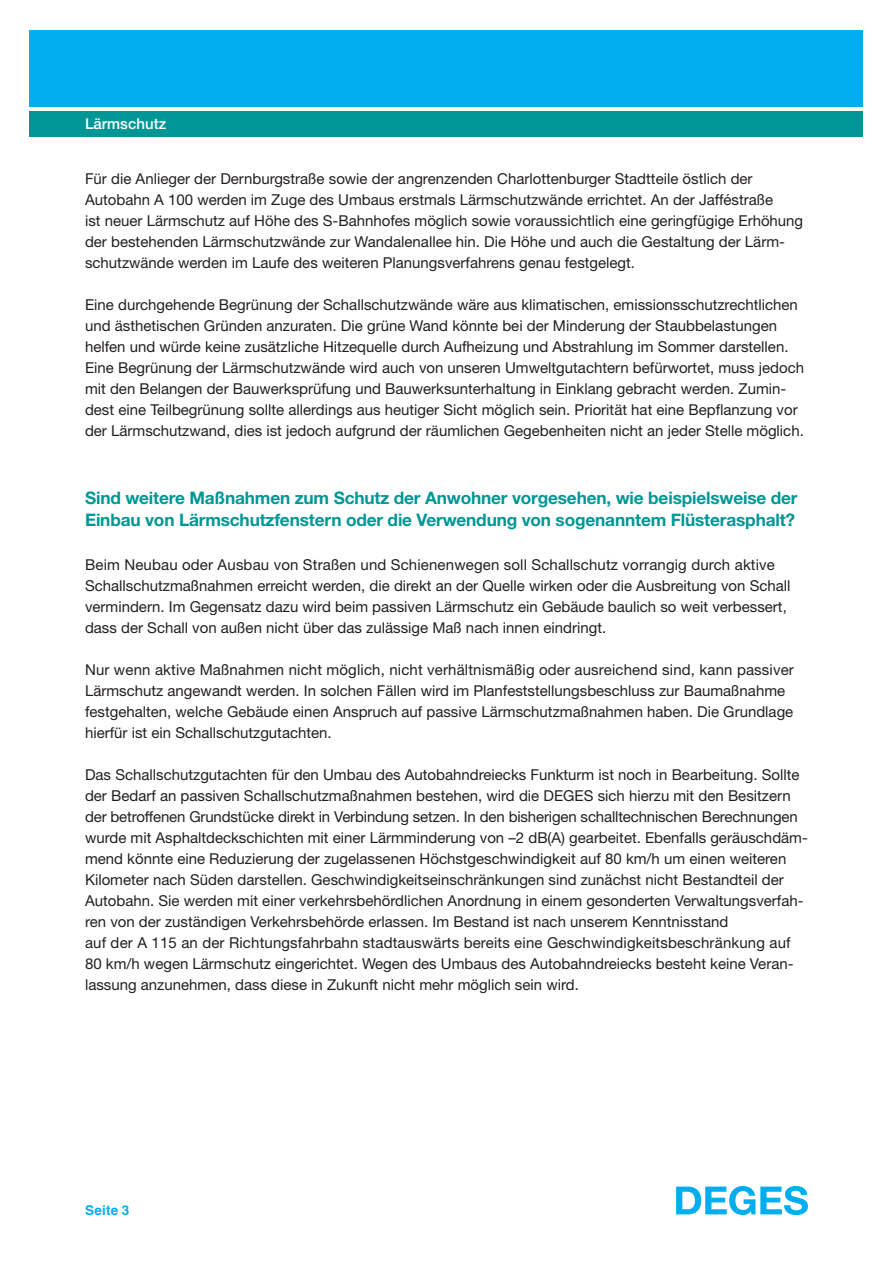
<style>
.page{position:relative;width:893px;height:1263px;background:#fff}
.page>*{position:absolute;margin:0;border:0;box-sizing:border-box;transform-origin:0 0}
.t1{font:700 17.25px/22.5px "Helvetica Neue LT Std";letter-spacing:-.01em;color:#009696}
.t2{font:15px/21px "Helvetica Neue LT Std";color:#231f20}
.t3{font:500 15px "Helvetica Neue LT Std";color:#fff}
._06_Introduction_Dai{font:700 13.5px "Helvetica";letter-spacing:.015em;color:#00aeef}
</style>
<div class="page">
<svg style="left:676px;top:1186px;width:132px;height:29px"></svg>
<div style="left:30px;top:30px;width:833px;height:76px;background:#00aeef"></div>
<div style="left:30px;top:111px;width:833px;height:26px;background:#009696"></div>
<p class="t3" style="left:85px;top:115px;width:83px">Lärmschutz</p>
<p class="t2" style="left:85px;top:168px;width:720px">Für die Anlieger der Dernburgstraße sowie der angrenzenden Charlottenburger Stadtteile östlich der Autobahn A 100 werden im Zuge des Umbaus erstmals Lärmschutzwände errichtet. An der Jafféstraße<br>ist neuer Lärmschutz auf Höhe des S-Bahnhofes möglich sowie voraussichtlich eine geringfügige Erhöhung der bestehenden Lärmschutzwände zur Wandalenallee hin. Die Höhe und auch die Gestaltung der Lärm&shy;schutzwände werden im Laufe des weiteren Planungsverfahrens genau festgelegt.</p>
<p class="t2" style="left:85px;top:294px;width:720px">Eine durchgehende Begrünung der Schallschutzwände wäre aus klimatischen, emissionsschutzrechtlichen und ästhetischen Gründen anzuraten. Die grüne Wand könnte bei der Minderung der Staubbelastungen helfen und würde keine zusätzliche Hitzequelle durch Aufheizung und Abstrahlung im Sommer darstellen.<br>Eine Begrünung der Lärmschutzwände wird auch von unseren Umweltgutachtern befürwortet, muss jedoch mit den Belangen der Bauwerksprüfung und Bauwerksunterhaltung in Einklang gebracht werden. Zumin&shy;dest eine Teilbegrünung sollte allerdings aus heutiger Sicht möglich sein. Priorität hat eine Bepflanzung vor der Lärmschutzwand, dies ist jedoch aufgrund der räumlichen Gegebenheiten nicht an jeder Stelle möglich.</p>
<p class="t1" style="left:85px;top:486px;width:714px">Sind weitere Maßnahmen zum Schutz der Anwohner vorgesehen, wie beispielsweise der<br>Einbau von Lärmschutzfenstern oder die Verwendung von sogenanntem Flüsterasphalt?</p>
<p class="t2" style="left:85px;top:554px;width:707px">Beim Neubau oder Ausbau von Straßen und Schienenwegen soll Schallschutz vorrangig durch aktive Schallschutzmaßnahmen erreicht werden, die direkt an der Quelle wirken oder die Ausbreitung von Schall vermindern. Im Gegensatz dazu wird beim passiven Lärmschutz ein Gebäude baulich so weit verbessert, dass der Schall von außen nicht über das zulässige Maß nach innen eindringt.</p>
<p class="t2" style="left:85px;top:659px;width:710px">Nur wenn aktive Maßnahmen nicht möglich, nicht verhältnismäßig oder ausreichend sind, kann passiver Lärmschutz angewandt werden. In solchen Fällen wird im Planfeststellungsbeschluss zur Baumaßnahme festgehalten, welche Gebäude einen Anspruch auf passive Lärmschutzmaßnahmen haben. Die Grundlage hierfür ist ein Schallschutzgutachten.</p>
<p class="t2" style="left:85px;top:764px;width:724px">Das Schallschutzgutachten für den Umbau des Autobahndreiecks Funkturm ist noch in Bearbeitung. Sollte der Bedarf an passiven Schallschutzmaßnahmen bestehen, wird die DEGES sich hierzu mit den Besitzern der betroffenen Grundstücke direkt in Verbindung setzen. In den bisherigen schalltechnischen Berechnungen wurde mit Asphaltdeckschichten mit einer Lärmminderung von –2 dB(A) gearbeitet. Ebenfalls geräuschdäm&shy;mend könnte eine Reduzierung der zugelassenen Höchstgeschwindigkeit auf 80 km/h um einen weiteren Kilometer nach Süden darstellen. Geschwindigkeitseinschränkungen sind zunächst nicht Bestandteil der Autobahn. Sie werden mit einer verkehrsbehördlichen Anordnung in einem gesonderten Verwaltungsverfah&shy;ren von der zuständigen Verkehrsbehörde erlassen. Im Bestand ist nach unserem Kenntnisstand<br>auf der A 115 an der Richtungsfahrbahn stadtauswärts bereits eine Geschwindigkeitsbeschränkung auf 80 km/h wegen Lärmschutz eingerichtet. Wegen des Umbaus des Autobahndreiecks besteht keine Veran&shy;lassung anzunehmen, dass diese in Zukunft nicht mehr möglich sein wird.</p>
<p class="_06_Introduction_Dai" style="left:85px;top:1199px;width:46px">Seite 3</p>
</div>
